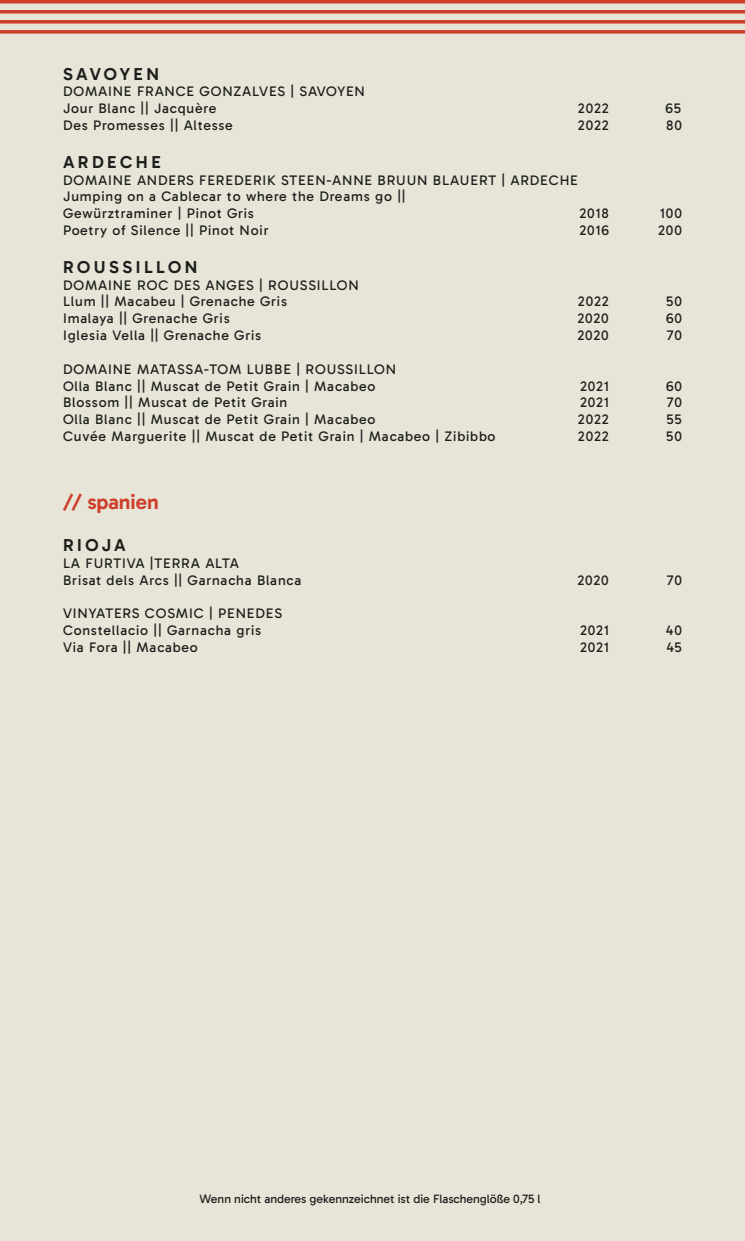
<style>
.page{position:relative;width:745px;height:1241px;background:#fff}
.page>*{position:absolute;margin:0;border:0;box-sizing:border-box;transform-origin:0 0}
.deutschland{font:600 21px "Gabarito";color:#ce3d2a}
.Gericht{font:600 17.5px "Gabarito";letter-spacing:.2em;color:#1d1d1b}
.Gericht-2{font:600 17.5px "Gabarito";letter-spacing:.175em;color:#1d1d1b}
.Wein_3_Spaltig{font:14px "Gabarito";letter-spacing:.06em;color:#1d1d1b}
.t1{font:12.25px "Gabarito";color:#1d1d1b}
</style>
<div class="page">
<div style="left:0;top:0;width:744px;height:1240px;background:#e7e5d8"></div>
<hr style="left:0;top:0;width:744px;height:3px;background:#ce3d2a">
<svg style="left:0;top:10px;width:744px;height:4px;background:#d0513f"></svg>
<svg style="left:0;top:20px;width:744px;height:4px;background:#d1513f"></svg>
<svg style="left:0;top:30px;width:744px;height:4px;background:#d0513f"></svg>
<p class="Gericht-2" style="left:63px;top:62px;width:97px">SAVOYEN</p>
<p class="Wein_3_Spaltig" style="left:63px;top:83px;width:303px">DOMAINE FRANCE GONZALVES | SAVOYEN</p>
<p class="Wein_3_Spaltig" style="left:63px;top:100px;width:155px">Jour Blanc || Jacquère</p>
<p class="Wein_3_Spaltig" style="left:577px;top:100px;width:32px">2022</p>
<p class="Wein_3_Spaltig" style="left:665px;top:100px;width:17px">65</p>
<p class="Wein_3_Spaltig" style="left:63px;top:116px;width:171px">Des Promesses || Altesse</p>
<p class="Wein_3_Spaltig" style="left:577px;top:116px;width:32px">2022</p>
<p class="Wein_3_Spaltig" style="left:665px;top:116px;width:17px">80</p>
<p class="Gericht" style="left:63px;top:151px;width:99px">ARDECHE</p>
<p class="Wein_3_Spaltig" style="left:63px;top:171px;width:516px">DOMAINE ANDERS FEREDERIK STEEN-ANNE BRUUN BLAUERT | ARDECHE</p>
<p class="Wein_3_Spaltig" style="left:63px;top:188px;width:344px">Jumping on a Cablecar to where the Dreams go ||</p>
<p class="Wein_3_Spaltig" style="left:63px;top:205px;width:192px">Gewürztraminer | Pinot Gris</p>
<p class="Wein_3_Spaltig" style="left:579px;top:205px;width:31px">2018</p>
<p class="Wein_3_Spaltig" style="left:659px;top:205px;width:23px">100</p>
<p class="Wein_3_Spaltig" style="left:63px;top:221px;width:207px">Poetry of Silence || Pinot Noir</p>
<p class="Wein_3_Spaltig" style="left:579px;top:221px;width:31px">2016</p>
<p class="Wein_3_Spaltig" style="left:657px;top:221px;width:25px">200</p>
<p class="Gericht" style="left:63px;top:256px;width:136px">ROUSSILLON</p>
<p class="Wein_3_Spaltig" style="left:63px;top:276px;width:297px">DOMAINE ROC DES ANGES | ROUSSILLON</p>
<p class="Wein_3_Spaltig" style="left:63px;top:293px;width:225px">Llum || Macabeu | Grenache Gris</p>
<p class="Wein_3_Spaltig" style="left:577px;top:293px;width:32px">2022</p>
<p class="Wein_3_Spaltig" style="left:665px;top:293px;width:17px">50</p>
<p class="Wein_3_Spaltig" style="left:63px;top:310px;width:168px">Imalaya || Grenache Gris</p>
<p class="Wein_3_Spaltig" style="left:577px;top:310px;width:33px">2020</p>
<p class="Wein_3_Spaltig" style="left:665px;top:310px;width:17px">60</p>
<p class="Wein_3_Spaltig" style="left:63px;top:326px;width:199px">Iglesia Vella || Grenache Gris</p>
<p class="Wein_3_Spaltig" style="left:577px;top:326px;width:33px">2020</p>
<p class="Wein_3_Spaltig" style="left:666px;top:326px;width:17px">70</p>
<p class="Wein_3_Spaltig" style="left:63px;top:360px;width:334px">DOMAINE MATASSA-TOM LUBBE | ROUSSILLON</p>
<p class="Wein_3_Spaltig" style="left:63px;top:377px;width:314px">Olla Blanc || Muscat de Petit Grain | Macabeo</p>
<p class="Wein_3_Spaltig" style="left:579px;top:377px;width:30px">2021</p>
<p class="Wein_3_Spaltig" style="left:665px;top:377px;width:17px">60</p>
<p class="Wein_3_Spaltig" style="left:63px;top:394px;width:225px">Blossom || Muscat de Petit Grain</p>
<p class="Wein_3_Spaltig" style="left:579px;top:394px;width:30px">2021</p>
<p class="Wein_3_Spaltig" style="left:666px;top:394px;width:17px">70</p>
<p class="Wein_3_Spaltig" style="left:63px;top:410px;width:314px">Olla Blanc || Muscat de Petit Grain | Macabeo</p>
<p class="Wein_3_Spaltig" style="left:577px;top:410px;width:32px">2022</p>
<p class="Wein_3_Spaltig" style="left:666px;top:410px;width:17px">55</p>
<p class="Wein_3_Spaltig" style="left:63px;top:427px;width:433px">Cuvée Marguerite || Muscat de Petit Grain | Macabeo | Zibibbo</p>
<p class="Wein_3_Spaltig" style="left:577px;top:427px;width:32px">2022</p>
<p class="Wein_3_Spaltig" style="left:665px;top:427px;width:17px">50</p>
<p class="deutschland" style="left:63px;top:488px;width:97px">// spanien</p>
<p class="Gericht" style="left:63px;top:533px;width:64px">RIOJA</p>
<p class="Wein_3_Spaltig" style="left:63px;top:554px;width:177px">LA FURTIVA |TERRA ALTA</p>
<p class="Wein_3_Spaltig" style="left:63px;top:571px;width:239px">Brisat dels Arcs || Garnacha Blanca</p>
<p class="Wein_3_Spaltig" style="left:577px;top:571px;width:33px">2020</p>
<p class="Wein_3_Spaltig" style="left:666px;top:571px;width:17px">70</p>
<p class="Wein_3_Spaltig" style="left:63px;top:604px;width:220px">VINYATERS COSMIC | PENEDES</p>
<p class="Wein_3_Spaltig" style="left:63px;top:621px;width:199px">Constellacio || Garnacha gris</p>
<p class="Wein_3_Spaltig" style="left:579px;top:621px;width:30px">2021</p>
<p class="Wein_3_Spaltig" style="left:665px;top:621px;width:18px">40</p>
<p class="Wein_3_Spaltig" style="left:63px;top:638px;width:136px">Via Fora || Macabeo</p>
<p class="Wein_3_Spaltig" style="left:579px;top:638px;width:30px">2021</p>
<p class="Wein_3_Spaltig" style="left:666px;top:638px;width:17px">45</p>
<p class="t1" style="left:199px;top:1190px;width:342px">Wenn nicht anderes gekennzeichnet ist die Flaschenglöße 0,75 l</p>
</div>
